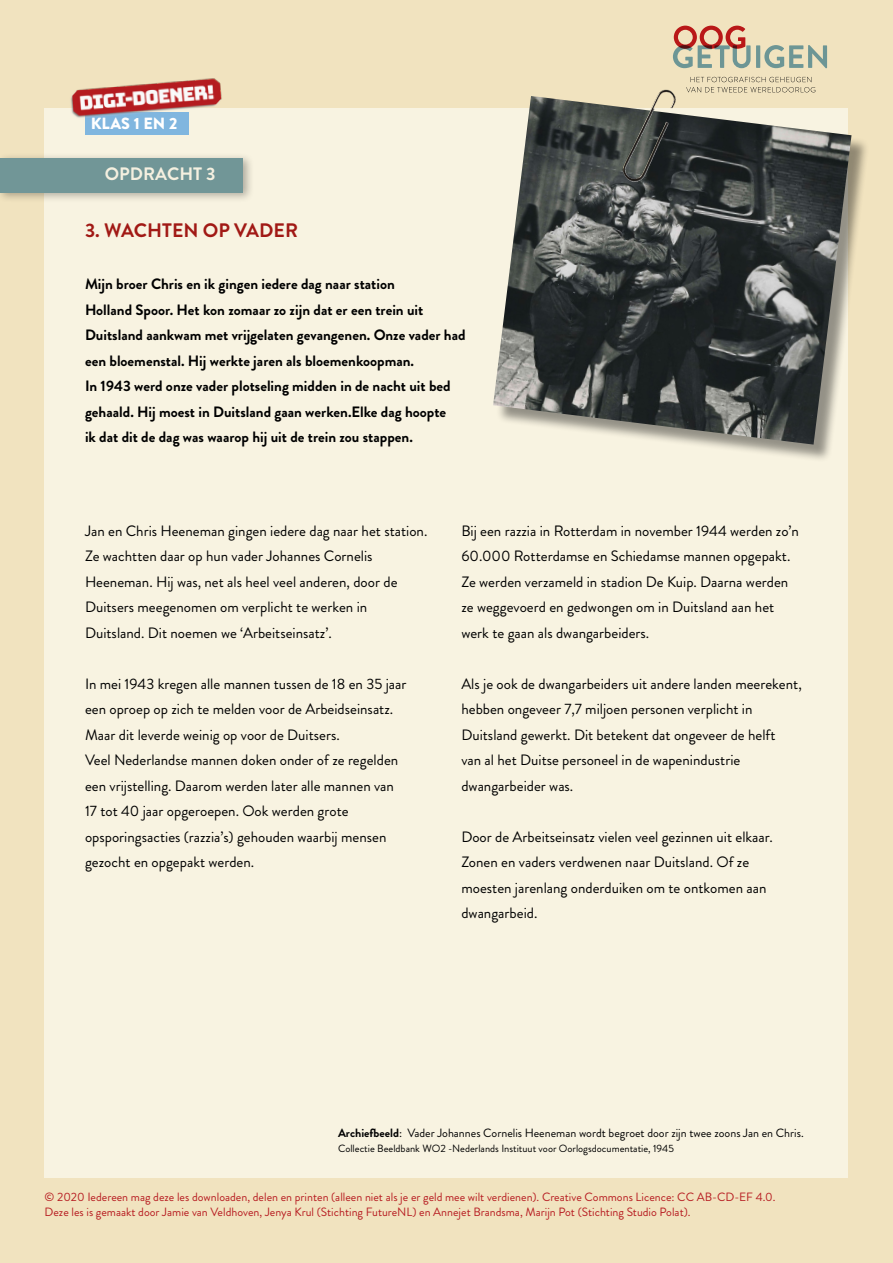
<style>
.page{position:relative;width:893px;height:1263px;background:#f1e3bf}
.page>*{position:absolute;margin:0;border:0;box-sizing:border-box;transform-origin:0 0}
.t1{font:700 19.5px "Brandon Grotesque";color:#a11915}
.t2{font:700 18px "Brandon Grotesque";color:#f5f0e0}
.t3{font:900 16.2px "Brandon Grotesque";letter-spacing:.01em;color:#fff}
.t4{font:15px/25.5px "Brandon Grotesque";color:#000}
.t5{font:700 15px/25.5px "Brandon Grotesque";color:#000}
.t6{font:12px/14.4px "Brandon Grotesque";color:#b71c21}
.t7{font:12px "Brandon Grotesque";color:#000}
.t8{font:10.5px "Brandon Grotesque";color:#000}
.s1{font-weight:700}
</style>
<div class="page">
<div style="left:45px;top:109px;width:803px;height:1069px;background:#f8f3e1"></div>
<svg style="left:673px;top:26px;width:154px;height:42px"></svg>
<svg style="left:686px;top:77px;width:129px;height:15px"></svg>
<div style="left:85px;top:112px;width:103px;height:22px;background:#80b6df"></div>
<img style="left:60px;top:78px;width:166px;height:43px">
<div style="left:0;top:152px;width:255px;height:51px;background:#000;opacity:.3"></div>
<div style="left:0;top:158px;width:242px;height:35px;background:#719697"></div>
<div style="left:496px;top:99px;width:373px;height:364px;background:#000;opacity:.4"></div>
<img style="left:493px;top:96px;width:358px;height:349px">
<img style="left:621px;top:89px;width:56px;height:98px">
<p class="t3" style="left:91px;top:112px;width:88px">KLAS 1 EN 2</p>
<p class="t2" style="left:105px;top:161px;width:112px">OPDRACHT 3</p>
<h1 class="t1" style="left:85px;top:216px;width:214px">3. WACHTEN OP VADER</h1>
<p class="t5" style="left:85px;top:271px;width:382px">Mijn broer Chris en ik gingen iedere dag naar station<br>Holland Spoor. Het kon zomaar zo zijn dat er een trein uit Duitsland aankwam met vrijgelaten gevangenen. Onze vader had een bloemenstal. Hij werkte jaren als bloemenkoopman.<br>In 1943 werd onze vader plotseling midden in de nacht uit bed gehaald. Hij moest in Duitsland gaan werken.Elke dag hoopte<br>ik dat dit de dag was waarop hij uit de trein zou stappen.</p>
<p class="t4" style="left:85px;top:518px;width:344px">Jan en Chris Heeneman gingen iedere dag naar het station.<br>Ze wachtten daar op hun vader Johannes Cornelis Heeneman. Hij was, net als heel veel anderen, door de Duitsers meegenomen om verplicht te werken in Duitsland. Dit noemen we ‘Arbeitseinsatz’.</p>
<p class="t4" style="left:85px;top:671px;width:323px">In mei 1943 kregen alle mannen tussen de 18 en 35 jaar een oproep op zich te melden voor de Arbeidseinsatz.<br>Maar dit leverde weinig op voor de Duitsers.<br>Veel Nederlandse mannen doken onder of ze regelden een vrijstelling. Daarom werden later alle mannen van 17 tot 40 jaar opgeroepen. Ook werden grote opsporingsacties (razzia’s) gehouden waarbij mensen gezocht en opgepakt werden.</p>
<p class="t4" style="left:461px;top:518px;width:339px">Bij een razzia in Rotterdam in november 1944 werden zo’n 60.000 Rotterdamse en Schiedamse mannen opgepakt.<br>Ze werden verzameld in stadion De Kuip. Daarna werden ze weggevoerd en gedwongen om in Duitsland aan het werk te gaan als dwangarbeiders.</p>
<p class="t4" style="left:461px;top:671px;width:342px">Als je ook de dwangarbeiders uit andere landen meerekent, hebben ongeveer 7,7 miljoen personen verplicht in Duitsland gewerkt. Dit betekent dat ongeveer de helft<br>van al het Duitse personeel in de wapenindustrie dwangarbeider was.</p>
<p class="t4" style="left:461px;top:824px;width:313px">Door de Arbeitseinsatz vielen veel gezinnen uit elkaar.<br>Zonen en vaders verdwenen naar Duitsland. Of ze moesten jarenlang onderduiken om te ontkomen aan dwangarbeid.</p>
<p class="t7" style="left:338px;top:1124px;width:467px"><span class="s1">Archiefbeeld</span>: Vader Johannes Cornelis Heeneman wordt begroet door zijn twee zoons Jan en Chris.</p>
<p class="t8" style="left:338px;top:1141px;width:337px">Collectie Beeldbank WO2 -Nederlands Instituut voor Oorlogsdocumentatie, 1945</p>
<p class="t6" style="left:45px;top:1190px;width:732px">© 2020 Iedereen mag deze les downloaden, delen en printen (alleen niet als je er geld mee wilt verdienen). Creative Commons Licence: CC AB-CD-EF 4.0.<br>Deze les is gemaakt door Jamie van Veldhoven, Jenya Krul (Stichting FutureNL) en Annejet Brandsma, Marijn Pot (Stichting Studio Polat).</p>
</div>
